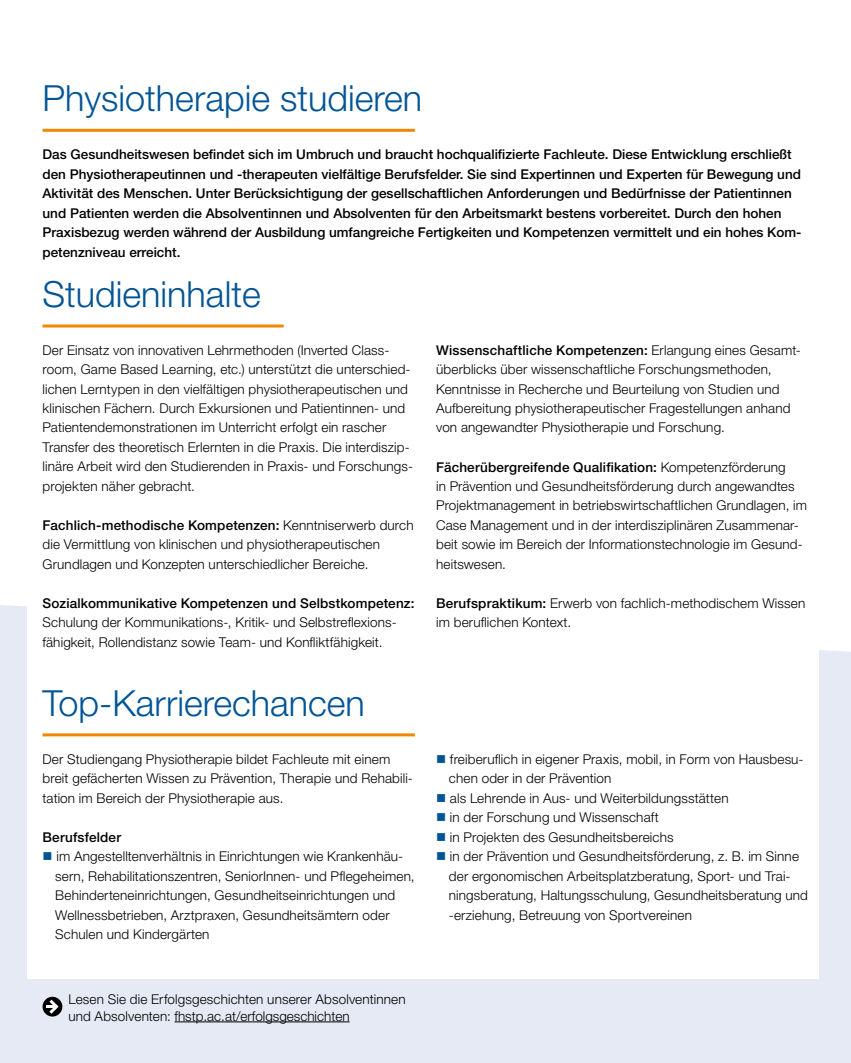
<style>
.page{position:relative;width:851px;height:1063px;background:#fff}
.page>*{position:absolute;margin:0;border:0;box-sizing:border-box;transform-origin:0 0}
.t1{font:300 36px "Helvetica Neue LT Pro";color:#005496}
.t2{font:300 13.5px/19.5px "Helvetica Neue LT Pro";letter-spacing:.01em;color:#000}
.t3{font:500 13.5px/19.5px "Helvetica Neue LT Pro";color:#000}
.s1{font-weight:500}
.s2{color:#005496}
</style>
<div class="page">
<div style="left:0;top:605px;width:850px;height:458px;background:#e6eaf5"></div>
<div style="left:28px;top:472px;width:791px;height:507px;background:#fff"></div>
<hr style="left:43px;top:733px;width:372px;height:3px;background:#f18700">
<hr style="left:43px;top:129px;width:372px;height:3px;background:#f18700">
<hr style="left:43px;top:325px;width:240px;height:3px;background:#f18700">
<div style="left:43px;top:997px;width:19px;height:20px;background:#000;border-radius:50%"></div>
<svg style="left:46px;top:1000px;width:13px;height:14px"></svg>
<hr style="left:174px;top:1022px;width:175px;height:1px;background:#000">
<h1 class="t1" style="left:43px;top:76px;width:381px">Physiotherapie studieren</h1>
<p class="t3" style="left:43px;top:145px;width:760px">Das Gesundheitswesen befindet sich im Umbruch und braucht hochqualifizierte Fachleute. Diese Entwicklung erschließt den Physiotherapeutinnen und -therapeuten vielfältige Berufsfelder. Sie sind Expertinnen und Experten für Bewegung und Aktivität des Menschen. Unter Berücksichtigung der gesellschaftlichen Anforderungen und Bedürfnisse der Patientinnen und Patienten werden die Absolventinnen und Absolventen für den Arbeitsmarkt bestens vorbereitet. Durch den hohen Praxisbezug werden während der Ausbildung umfangreiche Fertigkeiten und Kompetenzen vermittelt und ein hohes Kom&shy;petenzniveau erreicht.</p>
<h1 class="t1" style="left:43px;top:272px;width:220px">Studieninhalte</h1>
<p class="t2" style="left:43px;top:340px;width:372px">Der Einsatz von innovativen Lehrmethoden (Inverted Class&shy;room, Game Based Learning, etc.) unterstützt die unterschied&shy;lichen Lerntypen in den vielfältigen physiotherapeutischen und klinischen Fächern. Durch Exkursionen und Patientinnen- und Patientendemonstrationen im Unterricht erfolgt ein rascher Transfer des theoretisch Erlernten in die Praxis. Die interdiszip&shy;linäre Arbeit wird den Studierenden in Praxis- und Forschungs&shy;projekten näher gebracht.</p>
<p class="t2" style="left:43px;top:515px;width:372px"><span class="s1">Fachlich-methodische Kompetenzen:</span> Kenntniserwerb durch die Vermittlung von klinischen und physiotherapeutischen<br>Grundlagen und Konzepten unterschiedlicher Bereiche.</p>
<p class="t3" style="left:43px;top:593px;width:373px">Sozialkommunikative Kompetenzen und Selbstkompetenz:</p>
<p class="t2" style="left:43px;top:613px;width:355px">Schulung der Kommunikations-, Kritik- und Selbstreflexions&shy;fähigkeit, Rollendistanz sowie Team- und Konfliktfähigkeit.</p>
<h1 class="t1" style="left:43px;top:681px;width:324px">Top-Karrierechancen</h1>
<p class="t2" style="left:43px;top:749px;width:372px">Der Studiengang Physiotherapie bildet Fachleute mit einem breit gefächerten Wissen zu Prävention, Therapie und Rehabili&shy;tation im Bereich der Physiotherapie aus.</p>
<p class="t3" style="left:43px;top:827px;width:80px">Berufsfelder</p>
<p class="t2" style="left:55px;top:847px;width:361px;text-indent:-13px"><span class="s2">■</span> im Angestelltenverhältnis in Einrichtungen wie Krankenhäu&shy;sern, Rehabilitationszentren, SeniorInnen- und Pflegeheimen, Behinderteneinrichtungen, Gesundheitseinrichtungen und Wellnessbetrieben, Arztpraxen, Gesundheitsämtern oder Schulen und Kindergärten</p>
<p class="t2" style="left:68px;top:991px;width:339px;line-height:16.2px">Lesen Sie die Erfolgsgeschichten unserer Absolventinnen und Absolventen: fhstp.ac.at/erfolgsgeschichten</p>
<p class="t2" style="left:436px;top:340px;width:366px"><span class="s1">Wissenschaftliche Kompetenzen:</span> Erlangung eines Gesamt&shy;überblicks über wissenschaftliche Forschungsmethoden, Kenntnisse in Recherche und Beurteilung von Studien und Aufbereitung physiotherapeutischer Fragestellungen anhand von angewandter Physiotherapie und Forschung.</p>
<p class="t2" style="left:436px;top:457px;width:372px"><span class="s1">Fächerübergreifende Qualifikation:</span> Kompetenzförderung<br>in Prävention und Gesundheitsförderung durch angewandtes Projektmanagement in betriebswirtschaftlichen Grundlagen, im Case Management und in der interdisziplinären Zusammenar&shy;beit sowie im Bereich der Informationstechnologie im Gesund&shy;heitswesen.</p>
<p class="t2" style="left:436px;top:593px;width:370px"><span class="s1">Berufspraktikum:</span> Erwerb von fachlich-methodischem Wissen im beruflichen Kontext.</p>
<p class="t2" style="left:449px;top:749px;width:356px;text-indent:-13px"><span class="s2">■</span> freiberuflich in eigener Praxis, mobil, in Form von Hausbesu&shy;chen oder in der Prävention</p>
<p class="t2" style="left:436px;top:788px;width:294px"><span class="s2">■</span> als Lehrende in Aus- und Weiterbildungsstätten</p>
<p class="t2" style="left:436px;top:808px;width:224px"><span class="s2">■</span> in der Forschung und Wissenschaft</p>
<p class="t2" style="left:436px;top:827px;width:239px"><span class="s2">■</span> in Projekten des Gesundheitsbereichs</p>
<p class="t2" style="left:449px;top:847px;width:360px;text-indent:-13px"><span class="s2">■</span> in der Prävention und Gesundheitsförderung, z. B. im Sinne der ergonomischen Arbeitsplatzberatung, Sport- und Trai&shy;ningsberatung, Haltungsschulung, Gesundheitsberatung und -erziehung, Betreuung von Sportvereinen</p>
</div>
